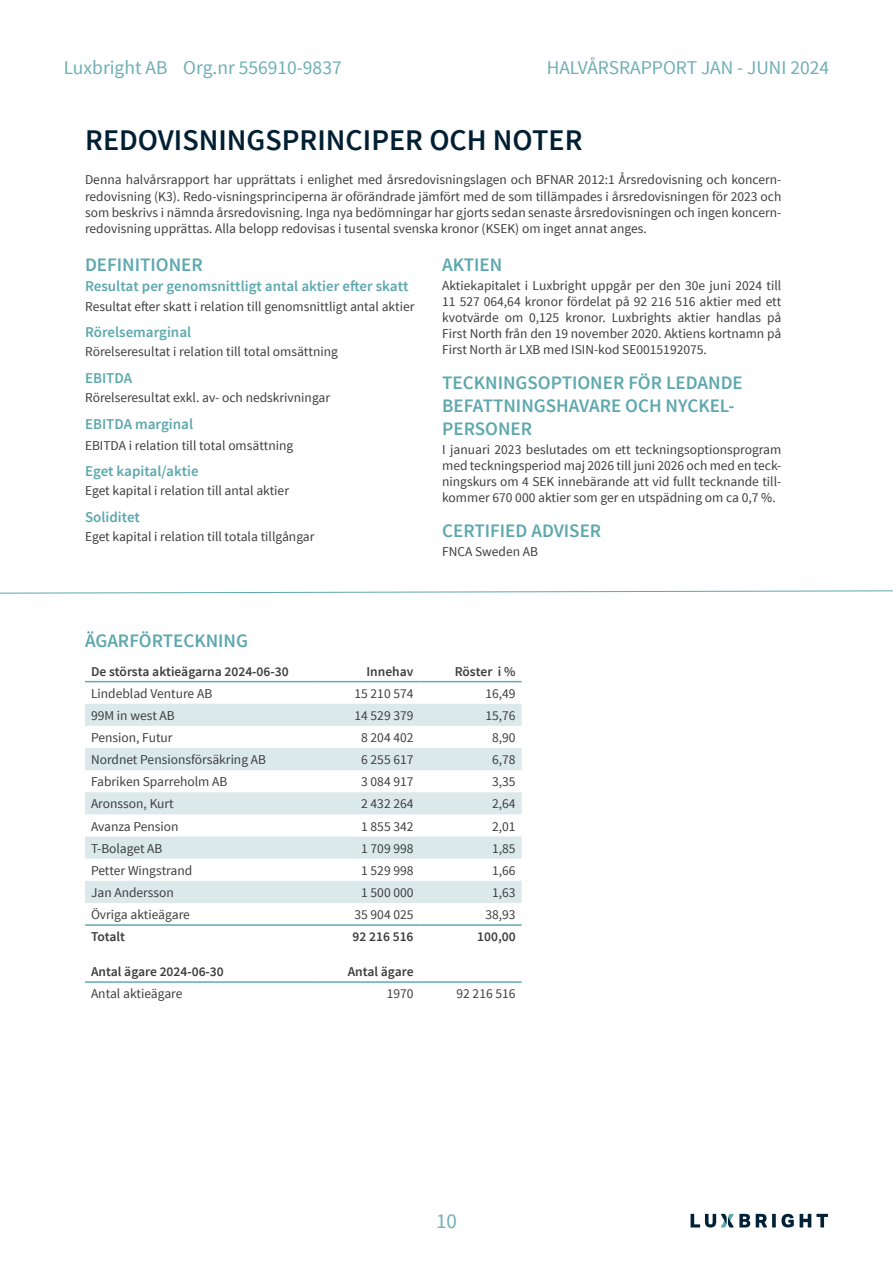
<style>
.page{position:relative;width:893px;height:1263px;background:#fff}
.page>*{position:absolute;margin:0;border:0;box-sizing:border-box;transform-origin:0 0}
.Rubrik{font:600 30px "Source Sans Pro";color:#001f32}
.t1{font:21px "Source Sans Pro";color:#6eafb5}
.t2{font:19.5px "Source Sans Pro";color:#6eafb5}
.Underrubrik{font:600 19.05px/22.8px "Source Sans Pro";color:#5da8ae}
.Underrubrik_mindre{font:600 15px "Source Sans Pro";color:#5da8ae}
.Brödtext{font:13.5px/16.2px "Source Sans Pro";color:#3e3e3f;text-align:justify}
.Brödtext-2{font:600 13.5px "Source Sans Pro";color:#3e3e3f}
</style>
<div class="page">
<svg style="left:756px;top:1214px;width:11px;height:13px"></svg>
<svg style="left:772px;top:1214px;width:4px;height:13px"></svg>
<svg style="left:781px;top:1214px;width:13px;height:13px"></svg>
<svg style="left:800px;top:1214px;width:28px;height:13px"></svg>
<svg style="left:691px;top:1214px;width:59px;height:13px"></svg>
<svg style="left:85px;top:704px;width:437px;height:199px;fill:#dbe9ea"></svg>
<hr style="left:85px;top:681px;width:232px;height:1px;background:#63aab2">
<hr style="left:317px;top:681px;width:103px;height:1px;background:#63aab2">
<hr style="left:420px;top:681px;width:102px;height:1px;background:#63aab2">
<hr style="left:85px;top:981px;width:232px;height:2px;background:#63aab2">
<hr style="left:317px;top:981px;width:103px;height:2px;background:#63aab2">
<hr style="left:420px;top:981px;width:102px;height:2px;background:#63aab2">
<hr style="left:85px;top:924px;width:232px;height:2px;background:#5da8ae">
<hr style="left:317px;top:924px;width:103px;height:2px;background:#5da8ae">
<hr style="left:420px;top:924px;width:102px;height:2px;background:#5da8ae">
<svg style="left:0;top:590px;width:893px;height:4px"></svg>
<h3 class="t2" style="left:64px;top:56px;width:279px">Luxbright AB Org.nr 556910-9837</h3>
<h3 class="t2" style="left:547px;top:56px;width:284px">HALVÅRSRAPPORT JAN - JUNI 2024</h3>
<p class="Rubrik" style="left:85px;top:121px;width:499px">REDOVISNINGSPRINCIPER OCH NOTER</p>
<p class="Brödtext" style="left:85px;top:172px;width:698px">Denna halvårsrapport har upprättats i enlighet med årsredovisningslagen och BFNAR 2012:1 Årsredovisning och koncern&shy;redovisning (K3). Redo-visningsprinciperna är oförändrade jämfört med de som tillämpades i årsredovisningen för 2023 och som beskrivs i nämnda årsredovisning. Inga nya bedömningar har gjorts sedan senaste årsredovisningen och ingen koncern&shy;redovisning upprättas. Alla belopp redovisas i tusental svenska kronor (KSEK) om inget annat anges.</p>
<p class="Underrubrik" style="left:85px;top:253px;width:119px">DEFINITIONER</p>
<p class="Underrubrik_mindre" style="left:85px;top:277px;width:325px">Resultat per genomsnittligt antal aktier efter skatt</p>
<p class="Brödtext" style="left:85px;top:298px;width:331px">Resultat efter skatt i relation till genomsnittligt antal aktier</p>
<p class="Underrubrik_mindre" style="left:85px;top:323px;width:108px">Rörelsemarginal</p>
<p class="Brödtext" style="left:85px;top:344px;width:254px">Rörelseresultat i relation till total omsättning</p>
<p class="Underrubrik_mindre" style="left:85px;top:368px;width:49px">EBITDA</p>
<p class="Brödtext" style="left:85px;top:390px;width:247px">Rörelseresultat exkl. av- och nedskrivningar</p>
<p class="Underrubrik_mindre" style="left:85px;top:414px;width:110px">EBITDA marginal</p>
<p class="Brödtext" style="left:85px;top:437px;width:210px">EBITDA i relation till total omsättning</p>
<p class="Underrubrik_mindre" style="left:85px;top:462px;width:115px">Eget kapital/aktie</p>
<p class="Brödtext" style="left:85px;top:483px;width:205px">Eget kapital i relation till antal aktier</p>
<p class="Underrubrik_mindre" style="left:85px;top:507px;width:56px">Soliditet</p>
<p class="Brödtext" style="left:85px;top:528px;width:231px">Eget kapital i relation till totala tillgångar</p>
<p class="Underrubrik" style="left:442px;top:253px;width:62px">AKTIEN</p>
<p class="Brödtext" style="left:442px;top:277px;width:341px">Aktiekapitalet i Luxbright uppgår per den 30e juni 2024 till 11 527 064,64 kronor fördelat på 92 216 516 aktier med ett kvotvärde om 0,125 kronor. Luxbrights aktier handlas på First North från den 19 november 2020. Aktiens kortnamn på First North är LXB med ISIN-kod SE0015192075.</p>
<p class="Underrubrik" style="left:442px;top:372px;width:302px">TECKNINGSOPTIONER FÖR LEDANDE<br>BEFATTNINGSHAVARE OCH NYCKEL-<br>PERSONER</p>
<p class="Brödtext" style="left:442px;top:441px;width:341px">I januari 2023 beslutades om ett teckningsoptionsprogram med teckningsperiod maj 2026 till juni 2026 och med en teck&shy;ningskurs om 4 SEK innebärande att vid fullt tecknande till&shy;kommer 670 000 aktier som ger en utspädning om ca 0,7 %.</p>
<p class="Underrubrik" style="left:442px;top:519px;width:161px">CERTIFIED ADVISER</p>
<p class="Brödtext" style="left:442px;top:543px;width:97px">FNCA Sweden AB</p>
<p class="Underrubrik" style="left:85px;top:629px;width:165px">ÄGARFÖRTECKNING</p>
<p class="Brödtext-2" style="left:91px;top:663px;width:199px">De största aktieägarna 2024-06-30</p>
<p class="Brödtext-2" style="left:366px;top:663px;width:49px">Innehav</p>
<p class="Brödtext-2" style="left:455px;top:663px;width:62px">Röster i %</p>
<p class="Brödtext" style="left:91px;top:685px;width:123px">Lindeblad Venture AB</p>
<p class="Brödtext" style="left:354px;top:685px;width:61px">15 210 574</p>
<p class="Brödtext" style="left:485px;top:685px;width:32px">16,49</p>
<p class="Brödtext" style="left:91px;top:707px;width:85px">99M in west AB</p>
<p class="Brödtext" style="left:354px;top:707px;width:61px">14 529 379</p>
<p class="Brödtext" style="left:485px;top:707px;width:32px">15,76</p>
<p class="Brödtext" style="left:91px;top:730px;width:83px">Pension, Futur</p>
<p class="Brödtext" style="left:361px;top:730px;width:54px">8 204 402</p>
<p class="Brödtext" style="left:492px;top:730px;width:25px">8,90</p>
<p class="Brödtext" style="left:91px;top:752px;width:176px">Nordnet Pensionsförsäkring AB</p>
<p class="Brödtext" style="left:361px;top:752px;width:54px">6 255 617</p>
<p class="Brödtext" style="left:492px;top:752px;width:25px">6,78</p>
<p class="Brödtext" style="left:91px;top:774px;width:138px">Fabriken Sparreholm AB</p>
<p class="Brödtext" style="left:361px;top:774px;width:54px">3 084 917</p>
<p class="Brödtext" style="left:492px;top:774px;width:25px">3,35</p>
<p class="Brödtext" style="left:91px;top:796px;width:84px">Aronsson, Kurt</p>
<p class="Brödtext" style="left:361px;top:796px;width:54px">2 432 264</p>
<p class="Brödtext" style="left:492px;top:796px;width:25px">2,64</p>
<p class="Brödtext" style="left:91px;top:818px;width:89px">Avanza Pension</p>
<p class="Brödtext" style="left:361px;top:818px;width:54px">1 855 342</p>
<p class="Brödtext" style="left:492px;top:818px;width:25px">2,01</p>
<p class="Brödtext" style="left:91px;top:840px;width:73px">T-Bolaget AB</p>
<p class="Brödtext" style="left:361px;top:840px;width:54px">1 709 998</p>
<p class="Brödtext" style="left:492px;top:840px;width:25px">1,85</p>
<p class="Brödtext" style="left:91px;top:862px;width:103px">Petter Wingstrand</p>
<p class="Brödtext" style="left:361px;top:862px;width:54px">1 529 998</p>
<p class="Brödtext" style="left:492px;top:862px;width:25px">1,66</p>
<p class="Brödtext" style="left:91px;top:884px;width:84px">Jan Andersson</p>
<p class="Brödtext" style="left:361px;top:884px;width:54px">1 500 000</p>
<p class="Brödtext" style="left:492px;top:884px;width:25px">1,63</p>
<p class="Brödtext" style="left:91px;top:907px;width:100px">Övriga aktieägare</p>
<p class="Brödtext" style="left:354px;top:907px;width:61px">35 904 025</p>
<p class="Brödtext" style="left:485px;top:907px;width:32px">38,93</p>
<p class="Brödtext-2" style="left:91px;top:928px;width:36px">Totalt</p>
<p class="Brödtext-2" style="left:353px;top:928px;width:62px">92 216 516</p>
<p class="Brödtext-2" style="left:477px;top:928px;width:40px">100,00</p>
<p class="Brödtext-2" style="left:91px;top:963px;width:134px">Antal ägare 2024-06-30</p>
<p class="Brödtext-2" style="left:348px;top:963px;width:67px">Antal ägare</p>
<p class="Brödtext" style="left:91px;top:986px;width:93px">Antal aktieägare</p>
<p class="Brödtext" style="left:387px;top:986px;width:28px">1970</p>
<p class="Brödtext" style="left:456px;top:986px;width:61px">92 216 516</p>
<h2 class="t1" style="left:436px;top:1208px;width:22px">10</h2>
</div>
